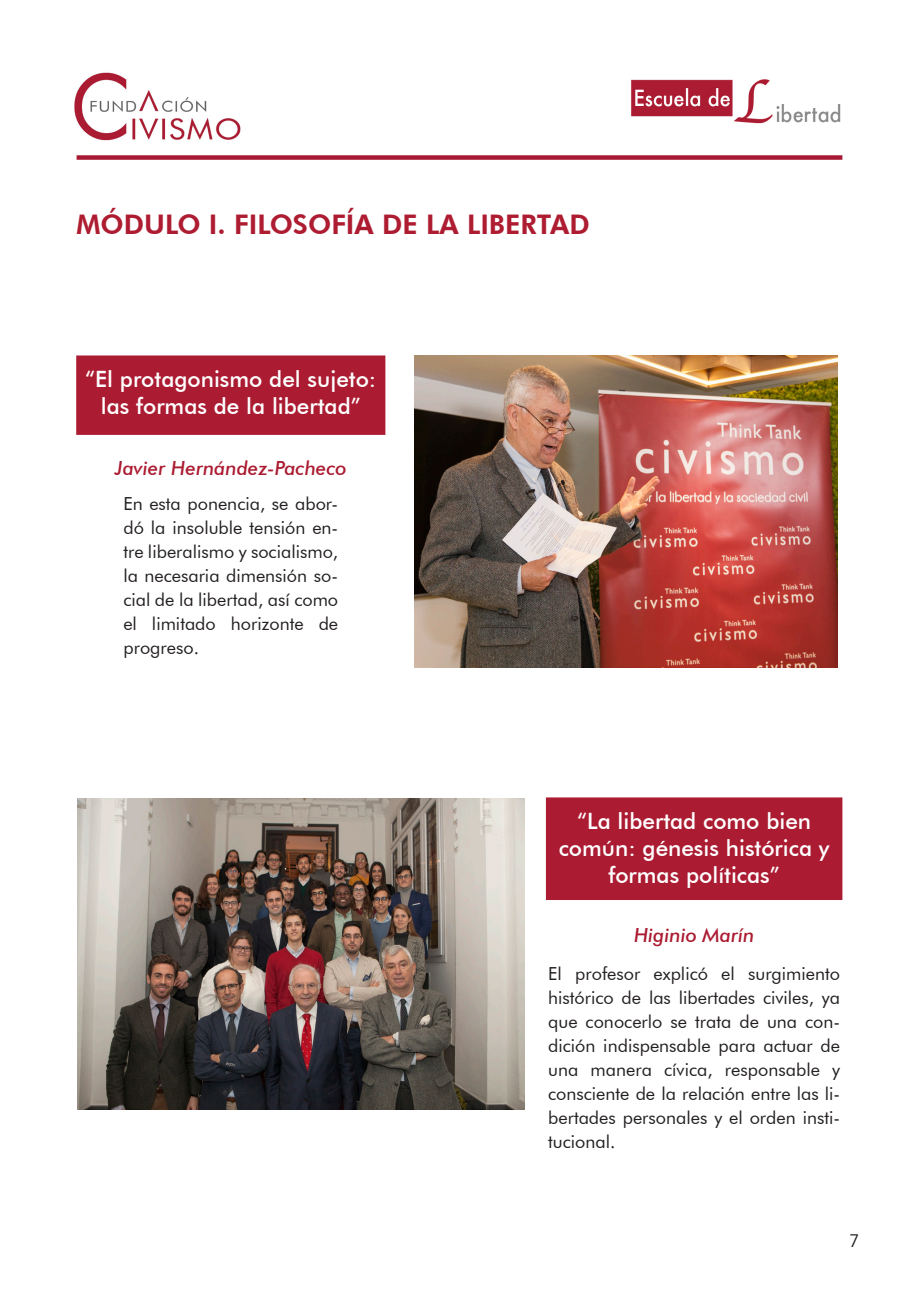
<style>
.page{position:relative;width:919px;height:1289px;background:#fff}
.page>*{position:absolute;margin:0;border:0;box-sizing:border-box;transform-origin:0 0}
.t1{font:800 27px "Futura BT";color:#ae1c31}
.t2{font:500 22.5px/27px "Futura BT";color:#fff;text-align:center}
.t3{font:italic 500 19.5px "Futura BT";color:#ab1b31}
.t4{font:18px/24px "Futura BT";color:#231f20;text-align:justify}
.t5{font:18px "Avenir LT Std";color:#231f20}
</style>
<div class="page">
<img style="left:631px;top:79px;width:212px;height:81px">
<img style="left:74px;top:72px;width:167px;height:69px">
<img style="left:78px;top:798px;width:446px;height:311px">
<img style="left:415px;top:355px;width:422px;height:312px">
<div style="left:77px;top:155px;width:765px;height:5px;background:#a81a34"></div>
<div style="left:77px;top:356px;width:307px;height:78px;background:#ab1b31"></div>
<div style="left:76px;top:355px;width:309px;height:80px;border:2px solid #ab1b31"></div>
<div style="left:546px;top:798px;width:295px;height:101px;background:#ab1b31"></div>
<div style="left:546px;top:797px;width:296px;height:103px;border:2px solid #ab1b31"></div>
<p class="t1" style="left:77px;top:208px;width:514px">MÓDULO I. FILOSOFÍA DE LA LIBERTAD</p>
<p class="t2" style="left:85px;top:366px;width:292px">“El protagonismo del sujeto: las formas de la libertad”</p>
<p class="t3" style="left:115px;top:456px;width:233px">Javier Hernández-Pacheco</p>
<p class="t4" style="left:123px;top:491px;width:216px">En esta ponencia, se abor&shy;dó la insoluble tensión en&shy;tre liberalismo y socialismo, la necesaria dimensión so&shy;cial de la libertad, así como el limitado horizonte de progreso.</p>
<p class="t2" style="left:558px;top:807px;width:272px">“La libertad como bien común: génesis histórica y formas políticas”</p>
<p class="t3" style="left:634px;top:923px;width:122px">Higinio Marín</p>
<p class="t4" style="left:548px;top:961px;width:293px">El profesor explicó el surgimiento histórico de las libertades civiles, ya que conocerlo se trata de una con&shy;dición indispensable para actuar de una manera cívica, responsable y consciente de la relación entre las li&shy;bertades personales y el orden insti&shy;tucional.</p>
<p class="t5" style="left:849px;top:1230px;width:12px">7</p>
</div>
